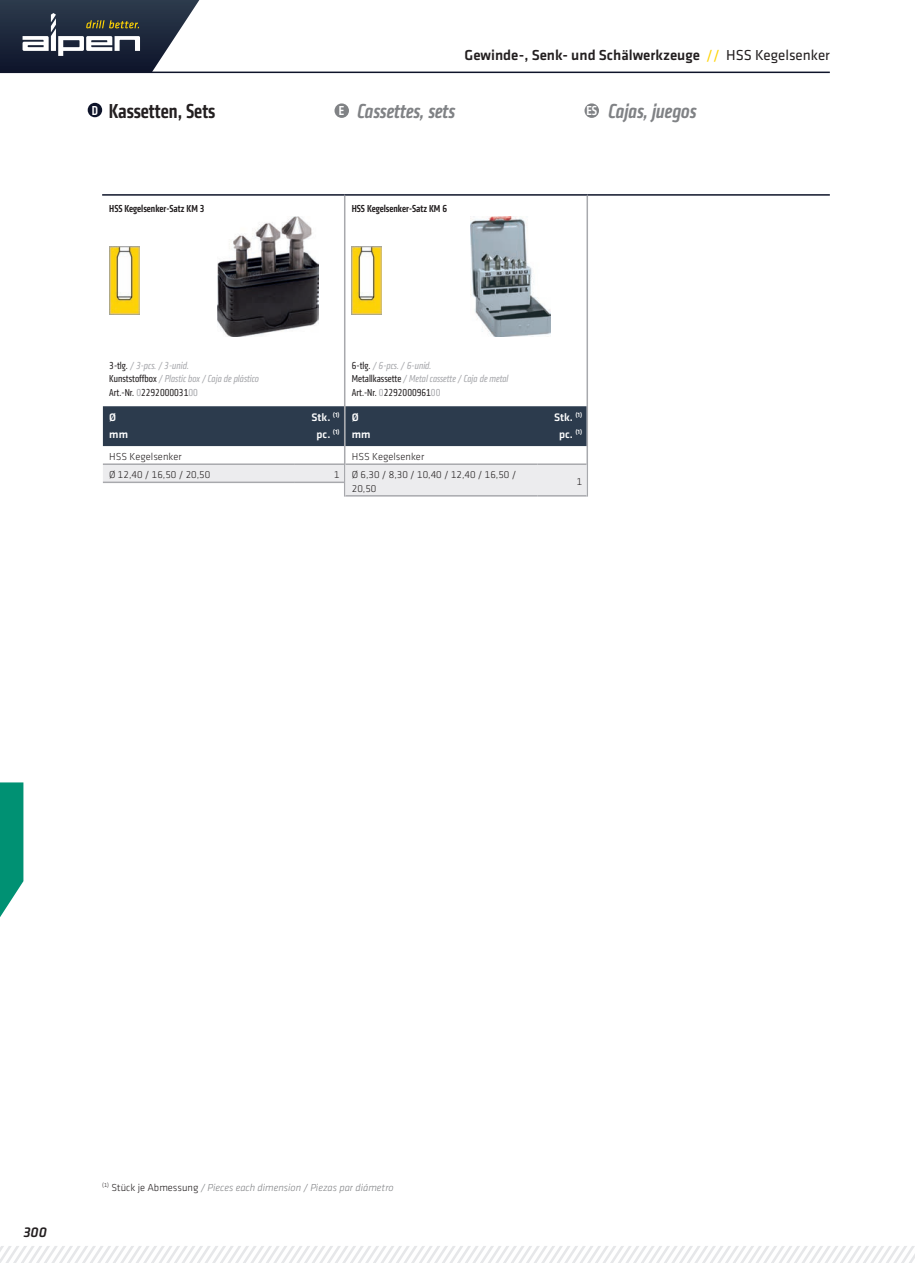
<style>
.page{position:relative;width:915px;height:1263px;background:#fff}
.page>*{position:absolute;margin:0;border:0;box-sizing:border-box;transform-origin:0 0}
.t1{font:italic 500 condensed 21px "Klavika";color:#808285}
.t2{font:500 condensed 21px "Klavika";color:#231f20}
.t3{font:500 15px "Klavika";color:#231f20}
.t4{font:italic 500 14.7px "Klavika";color:#231f20}
.t5{font:500 11.25px/16.5px "Klavika";color:#fff}
.t6{font:italic condensed 10.5px/13.5px "Klavika";color:#a8a9ad}
.t7{font:300 10.5px/18.1px "Klavika";color:#231f20}
.t8{font:italic 300 10.5px "Klavika";color:#808285}
.t9{font:500 condensed 10.5px "Klavika";color:#231f20}
.s1{font-weight:400;color:#fed304}
.s2{font-weight:400}
.s3{font-size:13.5px;color:#fff}
.s4{font-style:normal;font-size:13.5px;color:#fff}
.s5{font-style:normal;color:#231f20}
.s6{font-style:normal}
</style>
<div class="page">
<hr style="left:0;top:72px;width:829px;height:1px;background:#0e142a">
<div style="left:88px;top:103px;width:14px;height:14px;background:#0e142a;border-radius:50%"></div>
<div style="left:334px;top:103px;width:15px;height:15px;background:#808285;border-radius:50%"></div>
<div style="left:584px;top:103px;width:15px;height:15px;background:#808285;border-radius:50%"></div>
<hr style="left:102px;top:194px;width:242px;height:2px;background:#0e142a">
<hr style="left:344px;top:194px;width:243px;height:2px;background:#0e142a">
<hr style="left:587px;top:194px;width:242px;height:2px;background:#0e142a">
<hr style="left:344px;top:196px;width:1px;height:301px;background:#a8a9ad">
<hr style="left:586px;top:196px;width:2px;height:301px;background:#a8a9ad">
<img style="left:218px;top:216px;width:100px;height:120px">
<img style="left:109px;top:246px;width:30px;height:69px">
<hr style="left:103px;top:463px;width:192px;height:2px;background:#a8a9ad">
<hr style="left:295px;top:463px;width:49px;height:2px;background:#a8a9ad">
<img style="left:470px;top:216px;width:80px;height:120px">
<img style="left:352px;top:246px;width:29px;height:69px">
<div style="left:103px;top:406px;width:483px;height:40px;background:#2c3b4d"></div>
<svg style="left:103px;top:465px;width:483px;height:30px"></svg>
<hr style="left:345px;top:463px;width:192px;height:2px;background:#a8a9ad">
<hr style="left:537px;top:463px;width:49px;height:2px;background:#a8a9ad">
<hr style="left:345px;top:495px;width:192px;height:2px;background:#a8a9ad">
<hr style="left:537px;top:495px;width:49px;height:2px;background:#a8a9ad">
<svg style="left:0;top:782px;width:23px;height:135px;background:#219f85"></svg>
<svg style="left:0;top:0;width:208px;height:72px"></svg>
<svg style="left:0;top:1246px;width:915px;height:17px"></svg>
<h2 class="t3" style="left:464px;top:44px;width:366px">Gewinde-, Senk- und Schälwerkzeuge <span class="s1">//</span> <span class="s2">HSS Kegelsenker</span></h2>
<h1 class="t2" style="left:92px;top:98px;width:125px"><span class="s3">D</span> Kassetten, Sets</h1>
<h1 class="t1" style="left:339px;top:98px;width:118px"><span class="s4">E</span> Cassettes, sets</h1>
<h1 class="t1" style="left:586px;top:98px;width:112px"><span class="s4">ES</span> Cajas, juegos</h1>
<p class="t9" style="left:109px;top:202px;width:97px">HSS Kegelsenker-Satz KM 3</p>
<p class="t9" style="left:352px;top:202px;width:97px">HSS Kegelsenker-Satz KM 6</p>
<p class="t6" style="left:109px;top:358px;width:151px"><span class="s5">3 -tlg.</span> / 3 -pcs. / 3 -unid.<br><span class="s5">Kunststoffbox</span> / Plastic box / Caja de plástico<br><span class="s5">Art.-Nr.</span> <span class="s6">0</span><span class="s5">2292000031</span> <span class="s6">00</span></p>
<p class="t5" style="left:109px;top:409px;width:20px">Ø mm</p>
<p class="t5" style="left:311px;top:409px;width:30px;text-align:center">Stk. <sup>(1) </sup>pc. <sup>(1)</sup></p>
<p class="t7" style="left:109px;top:447px;width:102px">HSS Kegelsenker<br>Ø 12,40 / 16,50 / 20,50</p>
<p class="t7" style="left:334px;top:465px;width:7px">1</p>
<p class="t6" style="left:352px;top:358px;width:158px"><span class="s5">6 -tlg.</span> / 6 -pcs. / 6 -unid.<br><span class="s5">Metallkassette</span> / Metal cassette / Caja de metal<br><span class="s5">Art.-Nr.</span> <span class="s6">0</span><span class="s5">2292000961</span> <span class="s6">00</span></p>
<p class="t5" style="left:352px;top:409px;width:20px">Ø mm</p>
<p class="t5" style="left:554px;top:409px;width:30px;text-align:center">Stk. <sup>(1) </sup>pc. <sup>(1)</sup></p>
<p class="t7" style="left:352px;top:447px;width:166px">HSS Kegelsenker<br>Ø 6,30 / 8,30 / 10,40 / 12,40 / 16,50 /</p>
<p class="t7" style="left:352px;top:479px;width:26px">20,50</p>
<p class="t7" style="left:576px;top:472px;width:7px">1</p>
<h3 class="t4" style="left:23px;top:1223px;width:25px">300</h3>
<p class="t8" style="left:102px;top:1181px;width:293px"><sup>(1)</sup> <span class="s5">Stück je Abmessung</span> / Pieces each dimension / Piezas par diámetro</p>
</div>
